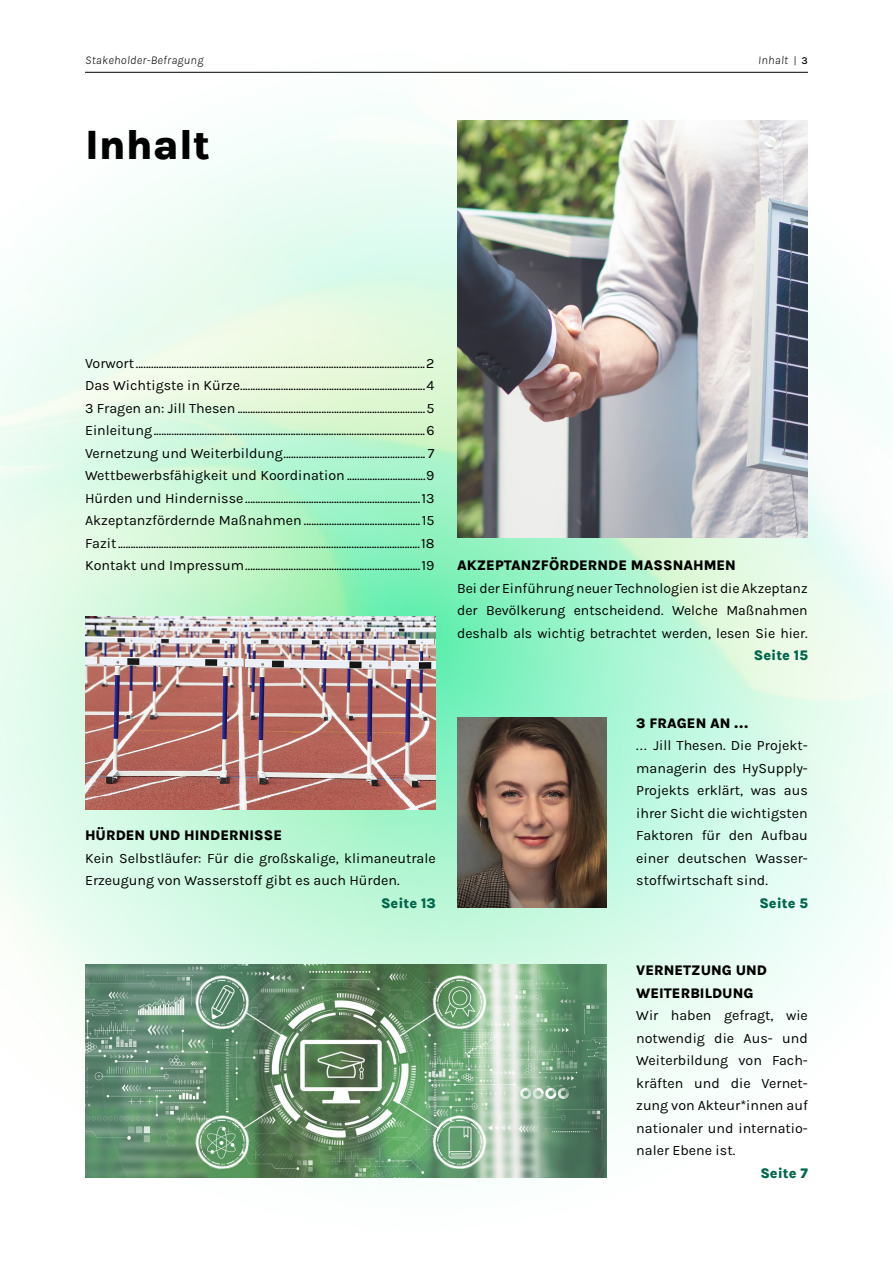
<style>
.page{position:relative;width:893px;height:1263px;background:#fff}
.page>*{position:absolute;margin:0;border:0;box-sizing:border-box;transform-origin:0 0}
.Überschrift_H1_mitti{font:800 42px "Karla";color:#000}
.Fließtext_9_5_15{font:14.25px/22.5px "Karla";color:#000;text-align:justify}
.Fließtext_9_5_15-2{font:800 14.25px/22.5px "Karla";color:#000}
.Fließtext_9_5_15-3{font:800 14.25px "Karla";color:#00664d}
.Überschrift_H1_mitti-2{font:italic 300 12px "Karla";letter-spacing:.025em;color:#000}
.s1{font-style:normal;font-size:10.5px}
.s2{font-weight:500;font-style:normal;font-size:10.5px}
</style>
<div class="page">
<img style="left:0;top:71px;width:893px;height:1107px">
<hr style="left:85px;top:72px;width:723px;height:1px;background:#000">
<img style="left:85px;top:616px;width:351px;height:193px">
<img style="left:457px;top:120px;width:351px;height:418px">
<img style="left:85px;top:964px;width:521px;height:214px">
<img style="left:457px;top:718px;width:149px;height:190px">
<p class="Überschrift_H1_mitti-2" style="left:85px;top:52px;width:120px">Stakeholder-Befragung</p>
<p class="Überschrift_H1_mitti-2" style="left:758px;top:52px;width:51px">Inhalt <span class="s1">|</span> <span class="s2">3</span></p>
<p class="Überschrift_H1_mitti" style="left:85px;top:116px;width:127px">Inhalt</p>
<p class="Fließtext_9_5_15" style="left:85px;top:351px;width:351px">Vorwort..................................................................................................................2</p>
<p class="Fließtext_9_5_15" style="left:85px;top:374px;width:351px">Das Wichtigste in Kürze.........................................................................4</p>
<p class="Fließtext_9_5_15" style="left:85px;top:396px;width:351px">3 Fragen an: Jill Thesen..........................................................................5</p>
<p class="Fließtext_9_5_15" style="left:85px;top:419px;width:351px">Einleitung...........................................................................................................6</p>
<p class="Fließtext_9_5_15" style="left:85px;top:441px;width:351px">Vernetzung und Weiterbildung........................................................ 7</p>
<p class="Fließtext_9_5_15" style="left:85px;top:464px;width:351px">Wettbewerbsfähigkeit und Koordination...............................9</p>
<p class="Fließtext_9_5_15" style="left:85px;top:486px;width:351px">Hürden und Hindernisse.....................................................................13</p>
<p class="Fließtext_9_5_15" style="left:85px;top:509px;width:351px">Akzeptanzfördernde Maßnahmen ..............................................15</p>
<p class="Fließtext_9_5_15" style="left:85px;top:531px;width:351px">Fazit.......................................................................................................................18</p>
<p class="Fließtext_9_5_15" style="left:85px;top:554px;width:351px">Kontakt und Impressum.....................................................................19</p>
<p class="Fließtext_9_5_15-2" style="left:457px;top:554px;width:280px">AKZEPTANZFÖRDERNDE MASSNAHMEN</p>
<p class="Fließtext_9_5_15" style="left:457px;top:576px;width:352px">Bei der Einführung neuer Technologien ist die Akzeptanz der Bevölkerung entscheidend. Welche Maßnahmen deshalb als wichtig betrachtet werden, lesen Sie hier.</p>
<p class="Fließtext_9_5_15-3" style="left:754px;top:646px;width:56px">Seite 15</p>
<p class="Fließtext_9_5_15-2" style="left:85px;top:824px;width:199px">HÜRDEN UND HINDERNISSE</p>
<p class="Fließtext_9_5_15" style="left:85px;top:846px;width:352px">Kein Selbstläufer: Für die großskalige, klimaneutrale<br>Erzeugung von Wasserstoff gibt es auch Hürden.</p>
<p class="Fließtext_9_5_15-3" style="left:381px;top:893px;width:56px">Seite 13</p>
<p class="Fließtext_9_5_15-2" style="left:636px;top:711px;width:113px">3 FRAGEN AN ...</p>
<p class="Fließtext_9_5_15" style="left:636px;top:734px;width:173px">... Jill Thesen. Die Projekt&shy;managerin des HySupply-Projekts erklärt, was aus ihrer Sicht die wichtigsten Faktoren für den Aufbau einer deutschen Wasser&shy;stoffwirtschaft sind.</p>
<p class="Fließtext_9_5_15-3" style="left:759px;top:893px;width:50px">Seite 5</p>
<p class="Fließtext_9_5_15-2" style="left:636px;top:959px;width:132px">VERNETZUNG UND<br>WEITERBILDUNG</p>
<p class="Fließtext_9_5_15" style="left:636px;top:1004px;width:173px">Wir haben gefragt, wie notwendig die Aus- und Weiterbildung von Fach&shy;kräften und die Vernet&shy;zung von Akteur*innen auf nationaler und internatio&shy;naler Ebene ist.</p>
<p class="Fließtext_9_5_15-3" style="left:760px;top:1163px;width:49px">Seite 7</p>
</div>
